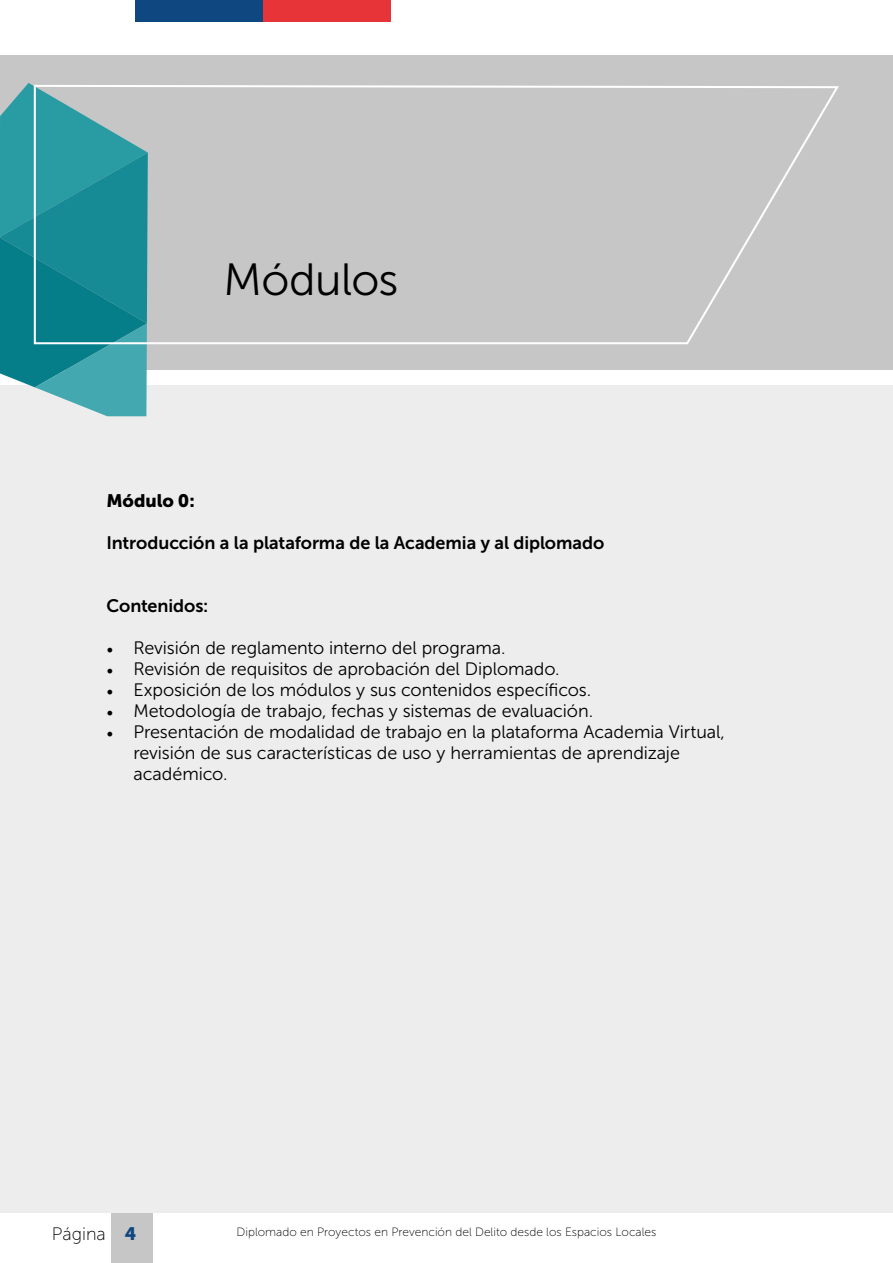
<style>
.page{position:relative;width:893px;height:1263px;background:#fff}
.page>*{position:absolute;margin:0;border:0;box-sizing:border-box;transform-origin:0 0}
.t1{font:45px "Museo Sans 300";letter-spacing:-.01em;color:#000}
.t2{font:18px/21px "Museo Sans 300";letter-spacing:-.005em;color:#000}
.t3{font:18px "Museo Sans 700";letter-spacing:-.005em;color:#000}
.t4{font:18px "Museo Sans 900";letter-spacing:-.005em;color:#000}
.t5{font:18px "Museo Sans 100";color:#000}
.t6{font:18px "Museo Sans 900";color:#0f4780}
.t7{font:12px "Museo Sans 100";color:#000}
.s1{font-family:"Minion Pro"}
</style>
<div class="page">
<div style="left:111px;top:1209px;width:41px;height:54px;background:#c6c6c6"></div>
<div style="left:135px;top:0;width:128px;height:22px;background:#0f4780"></div>
<div style="left:263px;top:0;width:127px;height:22px;background:#e63439"></div>
<div style="left:0;top:55px;width:893px;height:314px;background:#c6c6c6"></div>
<div style="left:0;top:386px;width:893px;height:827px;background:#ededed"></div>
<svg style="left:0;top:83px;width:148px;height:333px;background:#42a0a8"></svg>
<svg style="left:33px;top:84px;width:806px;height:262px"></svg>
<h1 class="t1" style="left:224px;top:255px;width:177px">Módulos</h1>
<p class="t4" style="left:106px;top:490px;width:90px">Módulo 0:</p>
<p class="t3" style="left:106px;top:532px;width:499px">Introducción a la plataforma de la Academia y al diplomado</p>
<p class="t3" style="left:106px;top:595px;width:103px">Contenidos:</p>
<p class="t2" style="left:106px;top:637px;width:401px"><span class="s1">•</span> Revisión de reglamento interno del programa.</p>
<p class="t2" style="left:106px;top:658px;width:455px"><span class="s1">•</span> Revisión de requisitos de aprobación del Diplomado.</p>
<p class="t2" style="left:106px;top:679px;width:486px"><span class="s1">•</span> Exposición de los módulos y sus contenidos específicos.</p>
<p class="t2" style="left:106px;top:700px;width:488px"><span class="s1">•</span> Metodología de trabajo, fechas y sistemas de evaluación.</p>
<p class="t2" style="left:133px;top:721px;width:593px;text-indent:-27px"><span class="s1">•</span> Presentación de modalidad de trabajo en la plataforma Academia Virtual, revisión de sus características de uso y herramientas de aprendizaje académico.</p>
<p class="t6" style="left:125px;top:1223px;width:13px">4</p>
<p class="t5" style="left:52px;top:1224px;width:55px">Página</p>
<p class="t7" style="left:237px;top:1225px;width:421px">Diplomado en Proyectos en Prevención del Delito desde los Espacios Locales</p>
</div>
